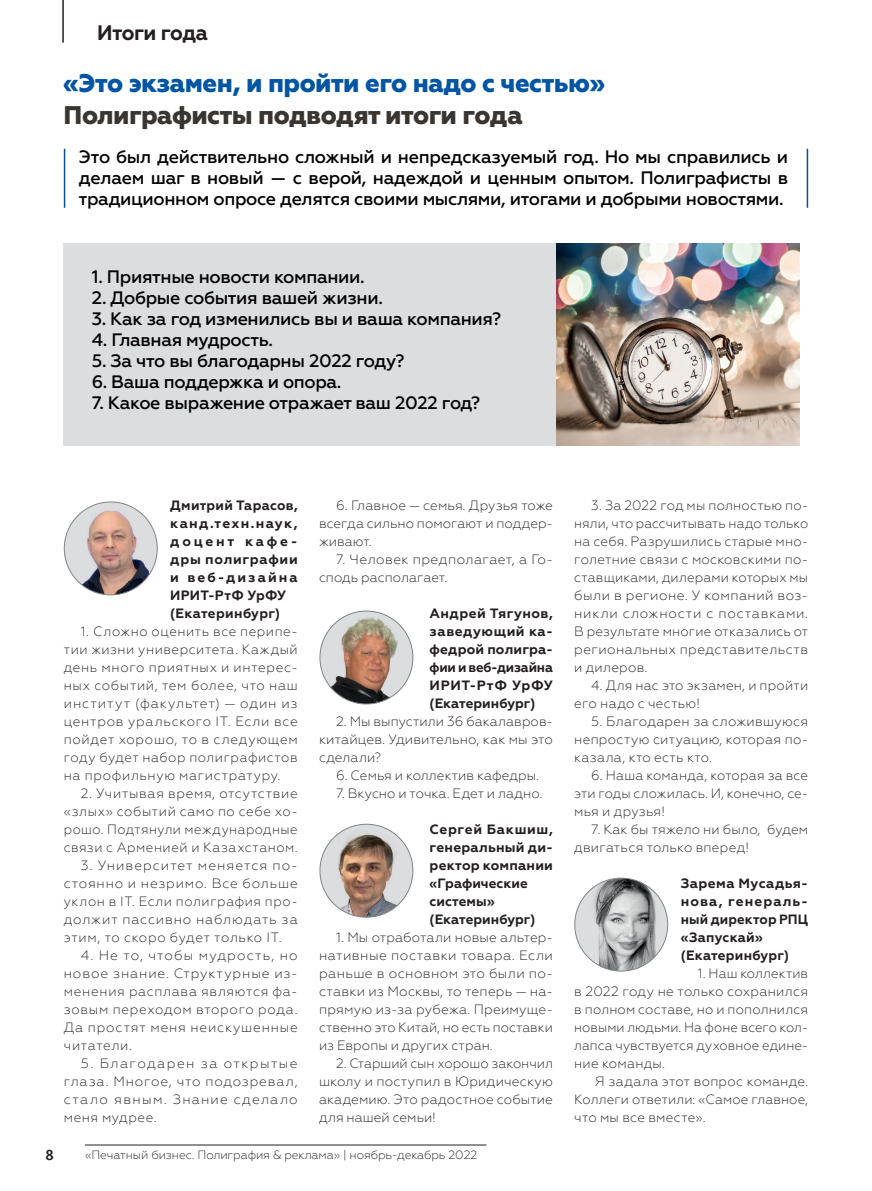
<style>
.page{position:relative;width:872px;height:1191px;background:#fff}
.page>*{position:absolute;margin:0;border:0;box-sizing:border-box;transform-origin:0 0}
.t1{font:800 25.5px "Geometria";letter-spacing:-.02em;color:#0155a3}
.t2{font:800 25.5px "Geometria";letter-spacing:-.02em;color:#3b3532}
.t3{font:700 21px "Geometria";letter-spacing:-.02em;color:#231f20}
.t4{font:500 18px/21px "Geometria";letter-spacing:-.02em;color:#000001;text-align:justify}
.t5{font:700 15px "Officina Sans Win C";color:#231f20}
.t6{font:300 13.5px/18px "Geometria";letter-spacing:.02em;color:#231f20;text-align:justify}
.t7{font:700 13.5px/18px "Geometria";letter-spacing:.015em;color:#231f20}
.t8{font:700 13.5px/18px "Geometria";letter-spacing:.05em;color:#231f20}
.t9{font:300 13.5px "Geometria";color:#231f20}
.t10{font:300 12px "Geometria";letter-spacing:-.01em;color:#231f20}
</style>
<div class="page">
<hr style="left:85px;top:1144px;width:401px;height:1px;background:#231f20">
<hr style="left:806px;top:149px;width:2px;height:59px;background:#01539e">
<hr style="left:64px;top:149px;width:1px;height:59px;background:#01539e">
<div style="left:64px;top:243px;width:492px;height:203px;background:#dcdddf"></div>
<svg style="left:64px;top:502px;width:93px;height:93px;background:#bca6a1"></svg>
<img style="left:76px;top:511px;width:25px;height:83px">
<img style="left:321px;top:615px;width:92px;height:89px">
<svg style="left:320px;top:824px;width:93px;height:93px;background:#ac9d96"></svg>
<img style="left:327px;top:829px;width:33px;height:87px">
<svg style="left:575px;top:878px;width:92px;height:93px;background:#a3a5a6"></svg>
<img style="left:580px;top:924px;width:33px;height:46px">
<img style="left:556px;top:243px;width:243px;height:203px">
<hr style="left:62px;top:0;width:2px;height:43px;background:#231f20">
<h2 class="t3" style="left:97px;top:20px;width:112px">Итоги года</h2>
<h1 class="t1" style="left:64px;top:68px;width:542px">«Это экзамен, и пройти его надо с честью»</h1>
<h1 class="t2" style="left:64px;top:100px;width:461px">Полиграфисты подводят итоги года</h1>
<h3 class="t4" style="left:79px;top:146px;width:711px">Это был действительно сложный и непредсказуемый год. Но мы справились и делаем шаг в новый — с верой, надеждой и ценным опытом. Полиграфисты в традиционном опросе делятся своими мыслями, итогами и добрыми новостями.</h3>
<h3 class="t4" style="left:92px;top:266px;width:274px">1. Приятные новости компании.</h3>
<h3 class="t4" style="left:92px;top:287px;width:292px">2. Добрые события вашей жизни.</h3>
<h3 class="t4" style="left:92px;top:308px;width:411px">3. Как за год изменились вы и ваша компания?</h3>
<h3 class="t4" style="left:92px;top:329px;width:182px">4. Главная мудрость.</h3>
<h3 class="t4" style="left:92px;top:350px;width:314px">5. За что вы благодарны 2022 году?</h3>
<h3 class="t4" style="left:92px;top:371px;width:251px">6. Ваша поддержка и опора.</h3>
<h3 class="t4" style="left:92px;top:392px;width:390px">7. Какое выражение отражает ваш 2022 год?</h3>
<p class="t8" style="left:170px;top:496px;width:129px">Дмитрий Тарасов, канд.техн.наук, доцент кафе&shy;дры полиграфии и веб-дизайна<br>ИРИТ-РтФ УрФУ (Екатеринбург)</p>
<p class="t6" style="left:64px;top:622px;width:235px;text-indent:17px">1. Сложно оценить все перипе&shy;тии жизни университета. Каждый день много приятных и интерес&shy;ных событий, тем более, что наш институт (факультет) — один из центров уральского IT. Если все пойдет хорошо, то в следующем году будет набор полиграфистов на профильную магистратуру.</p>
<p class="t6" style="left:64px;top:784px;width:235px;text-indent:17px">2. Учитывая время, отсутствие «злых» событий само по себе хо&shy;рошо. Подтянули международные связи с Арменией и Казахстаном.</p>
<p class="t6" style="left:64px;top:856px;width:235px;text-indent:17px">3. Университет меняется по&shy;стоянно и незримо. Все больше уклон в IT. Если полиграфия про&shy;должит пассивно наблюдать за этим, то скоро будет только IT.</p>
<p class="t6" style="left:64px;top:946px;width:235px;text-indent:17px">4. Не то, чтобы мудрость, но новое знание. Структурные из&shy;менения расплава являются фа&shy;зовым переходом второго рода.<br>Да простят меня неискушенные читатели.</p>
<p class="t6" style="left:64px;top:1054px;width:235px;text-indent:17px">5. Благодарен за открытые глаза. Многое, что подозревал, стало явным. Знание сделало меня мудрее.</p>
<p class="t6" style="left:319px;top:496px;width:235px;text-indent:17px">6. Главное — семья. Друзья тоже всегда сильно помогают и поддер&shy;живают.</p>
<p class="t6" style="left:319px;top:550px;width:235px;text-indent:17px">7. Человек предполагает, а Го&shy;сподь располагает.</p>
<p class="t7" style="left:429px;top:604px;width:125px;text-align:justify">Андрей Тягунов, заведующий ка&shy;федрой полигра&shy;фии и веб-дизайна ИРИТ-РтФ УрФУ (Екатеринбург)</p>
<p class="t6" style="left:319px;top:712px;width:235px;text-indent:17px">2. Мы выпустили 36 бакалавров&shy;китайцев. Удивительно, как мы это сделали?</p>
<p class="t6" style="left:336px;top:766px;width:204px">6. Семья и коллектив кафедры.</p>
<p class="t9" style="left:336px;top:786px;width:208px">7. Вкусно и точка. Едет и ладно.</p>
<p class="t7" style="left:429px;top:820px;width:125px">Сергей Бакшиш, генеральный ди&shy;ректор компании «Графические системы» (Екатеринбург)</p>
<p class="t6" style="left:319px;top:928px;width:235px;text-indent:17px">1. Мы отработали новые альтер&shy;нативные поставки товара. Если раньше в основном это были по&shy;ставки из Москвы, то теперь — на&shy;прямую из-за рубежа. Преимуще&shy;ственно это Китай, но есть поставки из Европы и других стран.</p>
<p class="t6" style="left:319px;top:1054px;width:235px;text-indent:17px">2. Старший сын хорошо закончил школу и поступил в Юридическую академию. Это радостное событие для нашей семьи!</p>
<p class="t5" style="left:45px;top:1146px;width:10px">8</p>
<p class="t10" style="left:85px;top:1147px;width:394px">«Печатный бизнес. Полиграфия &amp; реклама» | ноябрь-декабрь 2022</p>
<p class="t6" style="left:574px;top:496px;width:235px;text-indent:17px">3. За 2022 год мы полностью по&shy;няли, что рассчитывать надо только на себя. Разрушились старые мно&shy;голетние связи с московскими по&shy;ставщиками, дилерами которых мы были в регионе. У компаний воз&shy;никли сложности с поставками.<br>В результате многие отказались от региональных представительств и дилеров.</p>
<p class="t6" style="left:574px;top:676px;width:235px;text-indent:17px">4. Для нас это экзамен, и пройти его надо с честью!</p>
<p class="t6" style="left:574px;top:712px;width:235px;text-indent:17px">5. Благодарен за сложившуюся непростую ситуацию, которая по&shy;казала, кто есть кто.</p>
<p class="t6" style="left:574px;top:766px;width:235px;text-indent:17px">6. Наша команда, которая за все эти годы сложилась. И, конечно, се&shy;мья и друзья!</p>
<p class="t6" style="left:574px;top:820px;width:235px;text-indent:17px">7. Как бы тяжело ни было, будем двигаться только вперед!</p>
<p class="t7" style="left:681px;top:874px;width:129px">Зарема Мусадья&shy;нова, генераль&shy;ный директор РПЦ «Запускай» (Екатеринбург)</p>
<p class="t6" style="left:574px;top:964px;width:235px;text-indent:124px">1. Наш коллектив в 2022 году не только сохранился в полном составе, но и пополнился новыми людьми. На фоне всего кол&shy;лапса чувствуется духовное едине&shy;ние команды.</p>
<p class="t6" style="left:574px;top:1072px;width:235px;text-indent:21px">Я задала этот вопрос команде.<br>Коллеги ответили: «Самое главное, что мы все вместе».</p>
</div>
